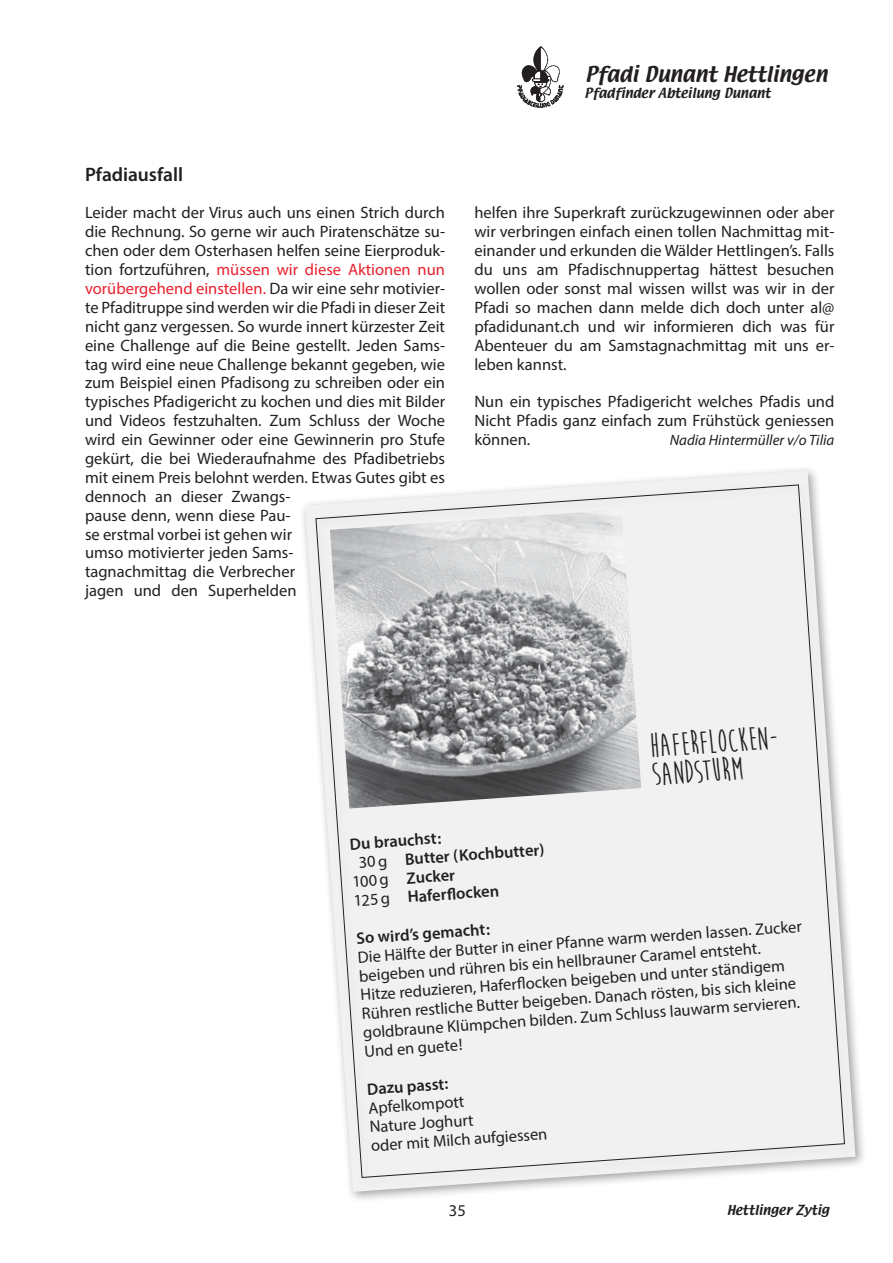
<style>
.page{position:relative;width:893px;height:1263px;background:#fff}
.page>*{position:absolute;margin:0;border:0;box-sizing:border-box;transform-origin:0 0}
.t1{font:700 33px/28.5px "Moon Flower";color:#231f20}
.t2{font:600 19.5px "Myriad Pro";letter-spacing:-.005em;color:#231f20}
.t3{font:18.9px "Textile";color:#231f20}
.t4{font:16.5px/18.9px "Myriad Pro";color:#231f20}
.t5{font:600 16.5px "Myriad Pro";color:#231f20}
.t6{font:italic 15px "Myriad Pro";color:#231f20}
.t7{font:12.15px "Textile";color:#231f20}
.t8{font:12px "Textile";letter-spacing:.005em;color:#231f20}
.s1{color:#ea212e}
.s2{font-weight:400}
</style>
<div class="page">
<img style="left:518px;top:46px;width:45px;height:62px">
<svg style="left:305px;top:470px;width:511px;height:722px"></svg>
<div style="left:310px;top:479px;width:546px;height:710px;background:#231f20;opacity:.42"></div>
<svg style="left:316px;top:485px;width:529px;height:693px"></svg>
<img style="left:330px;top:509px;width:311px;height:299px">
<p class="t2" style="left:85px;top:162px;width:99px">Pfadiausfall</p>
<p class="t4" style="left:85px;top:203px;width:362px">Leider macht der Virus auch uns einen Strich durch die Rechnung. So gerne wir auch Piratenschätze su&shy;chen oder dem Osterhasen helfen seine Eierproduk&shy;tion fortzuführen, <span class="s1">müssen wir diese Aktionen nun vorübergehend einstellen.</span> Da wir eine sehr motivier&shy;te Pfaditruppe sind werden wir die Pfadi in dieser Zeit nicht ganz vergessen. So wurde innert kürzester Zeit eine Challenge auf die Beine gestellt. Jeden Sams&shy;tag wird eine neue Challenge bekannt gegeben, wie zum Beispiel einen Pfadisong zu schreiben oder ein typisches Pfadigericht zu kochen und dies mit Bilder und Videos festzuhalten. Zum Schluss der Woche wird ein Gewinner oder eine Gewinnerin pro Stufe gekürt, die bei Wiederaufnahme des Pfadibetriebs mit einem Preis belohnt werden. Etwas Gutes gibt es dennoch an dieser Zwangs-<br>pause denn, wenn diese Pau-<br>se erstmal vorbei ist gehen wir<br>umso motivierter jeden Sams-<br>tagnachmittag die Verbrecher<br>jagen und den Superhelden</p>
<p class="t3" style="left:585px;top:61px;width:244px">Pfadi Dunant Hettlingen</p>
<p class="t7" style="left:584px;top:85px;width:188px">Pfadfinder Abteilung Dunant</p>
<p class="t4" style="left:474px;top:203px;width:362px;text-align:justify">helfen ihre Superkraft zurückzugewinnen oder aber wir verbringen einfach einen tollen Nachmittag mit&shy;einander und erkunden die Wälder Hettlingen’s. Falls du uns am Pfadischnuppertag hättest besuchen wollen oder sonst mal wissen willst was wir in der Pfadi so machen dann melde dich doch unter al@ pfadidunant.ch und wir informieren dich was für Abenteuer du am Samstagnachmittag mit uns er&shy;leben kannst.</p>
<p class="t4" style="left:474px;top:392px;width:362px;text-align:justify">Nun ein typisches Pfadigericht welches Pfadis und Nicht Pfadis ganz einfach zum Frühstück geniessen können.</p>
<p class="t6" style="left:670px;top:431px;width:166px">Nadia Hintermüller v/o Tilia</p>
<h1 class="t1" style="left:649px;top:732px;width:137px;rotate:-4deg">Haferflocken-<br>Sandsturm</h1>
<p class="t5" style="left:349px;top:834px;width:93px;rotate:-4deg">Du brauchst:</p>
<p class="t5" style="left:358px;top:852px;width:187px;rotate:-4deg"><span class="s2">30 g</span> Butter (Kochbutter)</p>
<p class="t5" style="left:352px;top:871px;width:104px;rotate:-4deg"><span class="s2">100 g</span> Zucker</p>
<p class="t5" style="left:353px;top:890px;width:147px;rotate:-4deg"><span class="s2">125 g</span> Haferfl ocken</p>
<p class="t5" style="left:356px;top:928px;width:135px;rotate:-4deg">So wird’s gemacht:</p>
<p class="t4" style="left:357px;top:947px;width:447px;rotate:-4deg">Die Hälfte der Butter in einer Pfanne warm werden lassen. Zucker beigeben und rühren bis ein hellbrauner Caramel entsteht.<br>Hitze reduzieren, Haferfl ocken beigeben und unter ständigem Rühren restliche Butter beigeben. Danach rösten, bis sich kleine goldbraune Klümpchen bilden. Zum Schluss lauwarm servieren.<br>Und en guete!</p>
<p class="t5" style="left:366px;top:1079px;width:83px;rotate:-4deg">Dazu passt:</p>
<p class="t4" style="left:368px;top:1098px;width:178px;rotate:-4deg">Apfelkompott<br>Nature Joghurt<br>oder mit Milch aufgiessen</p>
<p class="t4" style="left:449px;top:1200px;width:18px">35</p>
<p class="t8" style="left:727px;top:1202px;width:104px">Hettlinger Zytig</p>
</div>
